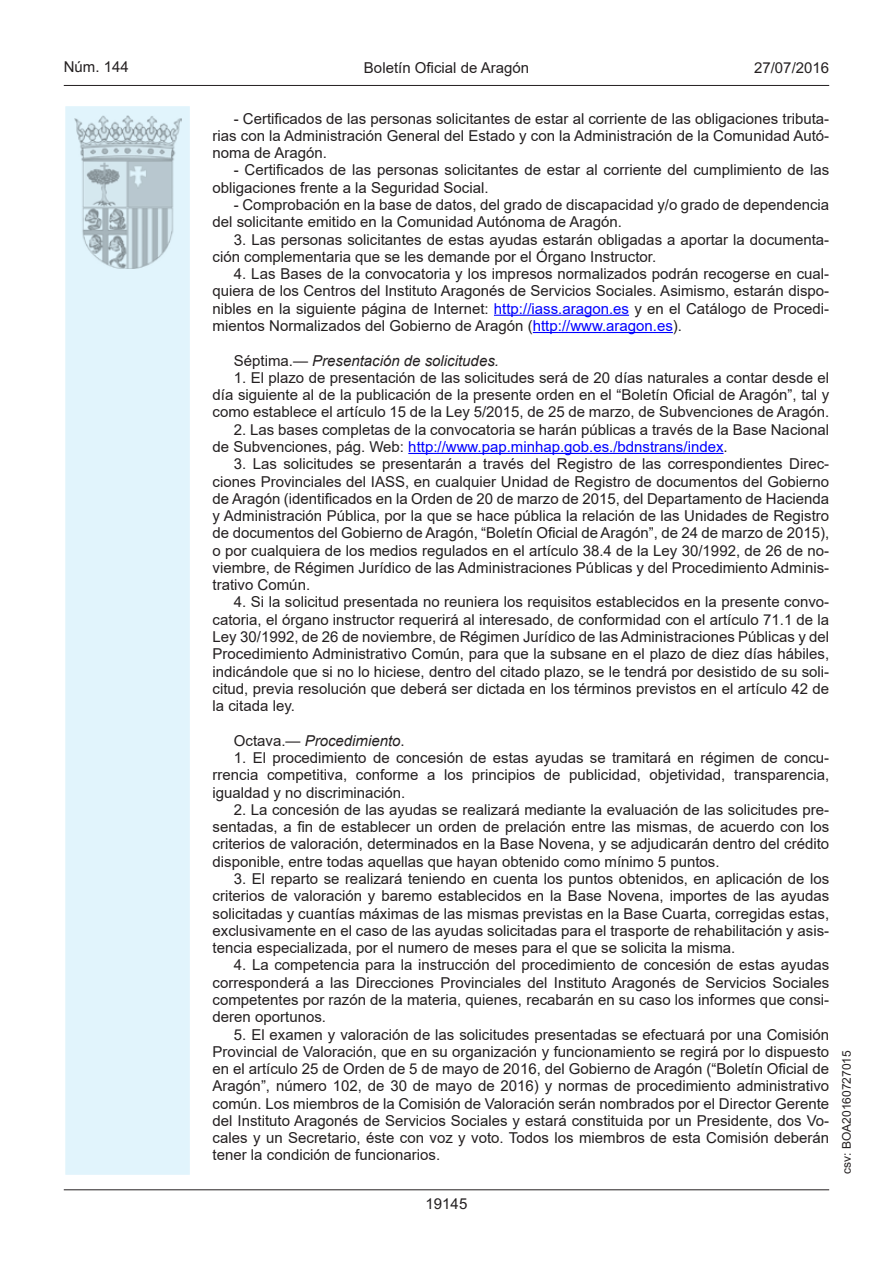
<style>
.page{position:relative;width:893px;height:1263px;background:#fff}
.page>*{position:absolute;margin:0;border:0;box-sizing:border-box;transform-origin:0 0}
.t1{font:15px/17.2px "Arial";color:#231f20;text-align:justify}
.t2{font:15px "Arial Italic MT2";color:#231f20}
.t3{font:15px "Arial MT2";color:#231f20}
.t4{font:12px "Arial MT2";color:#231f20}
.s1{color:#00f}
.s2{font-family:"Arial"}
.s3{font-family:"Arial MT2"}
</style>
<div class="page">
<hr style="left:64px;top:85px;width:765px;height:1px;background:#231f20">
<div style="left:64px;top:105px;width:127px;height:1071px;background:#e1f4fc;border:2px solid #fff"></div>
<img style="left:75px;top:115px;width:106px;height:153px">
<hr style="left:64px;top:1189px;width:765px;height:1px;background:#231f20">
<hr style="left:494px;top:315px;width:135px;height:1px;background:#00f">
<hr style="left:533px;top:332px;width:140px;height:1px;background:#00f">
<hr style="left:408px;top:453px;width:315px;height:1px;background:#00f">
<p class="t3" style="left:64px;top:57px;width:67px">Núm. 144</p>
<p class="t1" style="left:364px;top:59px;width:167px">Boletín Oficial de Aragón</p>
<p class="t3" style="left:754px;top:57px;width:77px">27/07/2016</p>
<p class="t1" style="left:213px;top:110px;width:618px;text-indent:21px">- Certificados de las personas solicitantes de estar al corriente de las obligaciones tributa&shy;rias con la Administración General del Estado y con la Administración de la Comunidad Autó&shy;noma de Aragón.</p>
<p class="t1" style="left:213px;top:161px;width:618px;text-indent:21px">- Certificados de las personas solicitantes de estar al corriente del cumplimiento de las obligaciones frente a la Seguridad Social.</p>
<p class="t1" style="left:213px;top:196px;width:618px;text-indent:21px">- Comprobación en la base de datos, del grado de discapacidad y/o grado de dependencia del solicitante emitido en la Comunidad Autónoma de Aragón.</p>
<p class="t1" style="left:213px;top:231px;width:618px;text-indent:21px">3. Las personas solicitantes de estas ayudas estarán obligadas a aportar la documenta&shy;ción complementaria que se les demande por el Órgano Instructor.</p>
<p class="t1" style="left:213px;top:265px;width:618px;text-indent:21px">4. Las Bases de la convocatoria y los impresos normalizados podrán recogerse en cual&shy;quiera de los Centros del Instituto Aragonés de Servicios Sociales. Asimismo, estarán dispo&shy;nibles en la siguiente página de Internet: <span class="s1">http://iass.aragon.es</span> y en el Catálogo de Procedi&shy;mientos Normalizados del Gobierno de Aragón (<span class="s1">http://www.aragon.es</span>).</p>
<p class="t2" style="left:234px;top:351px;width:267px"><span class="s2">Séptima.—</span> Presentación de solicitudes.</p>
<p class="t1" style="left:213px;top:369px;width:618px;text-indent:21px">1. El plazo de presentación de las solicitudes será de 20 días naturales a contar desde el día siguiente al de la publicación de la presente orden en el “Boletín Oficial de Aragón”, tal y como establece el artículo 15 de la Ley 5/2015, de 25 de marzo, de Subvenciones de Aragón.</p>
<p class="t1" style="left:213px;top:421px;width:618px;text-indent:21px">2. Las bases completas de la convocatoria se harán públicas a través de la Base Nacional de Subvenciones, pág. Web: <span class="s1">http://www.pap.minhap.gob.es./bdnstrans/index</span><span class="s3">.</span></p>
<p class="t1" style="left:213px;top:455px;width:618px;text-indent:21px">3. Las solicitudes se presentarán a través del Registro de las correspondientes Direc&shy;ciones Provinciales del IASS, en cualquier Unidad de Registro de documentos del Gobierno de Aragón (identificados en la Orden de 20 de marzo de 2015, del Departamento de Hacienda y Administración Pública, por la que se hace pública la relación de las Unidades de Registro de documentos del Gobierno de Aragón, “Boletín Oficial de Aragón”, de 24 de marzo de 2015), o por cualquiera de los medios regulados en el artículo 38.4 de la Ley 30/1992, de 26 de no&shy;viembre, de Régimen Jurídico de las Administraciones Públicas y del Procedimiento Adminis&shy;trativo Común.</p>
<p class="t1" style="left:213px;top:593px;width:618px;text-indent:21px">4. Si la solicitud presentada no reuniera los requisitos establecidos en la presente convo&shy;catoria, el órgano instructor requerirá al interesado, de conformidad con el artículo 71.1 de la Ley 30/1992, de 26 de noviembre, de Régimen Jurídico de las Administraciones Públicas y del Procedimiento Administrativo Común, para que la subsane en el plazo de diez días hábiles, indicándole que si no lo hiciese, dentro del citado plazo, se le tendrá por desistido de su soli&shy;citud, previa resolución que deberá ser dictada en los términos previstos en el artículo 42 de la citada ley.</p>
<p class="t2" style="left:234px;top:731px;width:172px"><span class="s2">Octava.—</span> Procedimiento<span class="s3">.</span></p>
<p class="t1" style="left:213px;top:749px;width:618px;text-indent:21px">1. El procedimiento de concesión de estas ayudas se tramitará en régimen de concu&shy;rrencia competitiva, conforme a los principios de publicidad, objetividad, transparencia, igualdad y no discriminación.</p>
<p class="t1" style="left:213px;top:801px;width:618px;text-indent:21px">2. La concesión de las ayudas se realizará mediante la evaluación de las solicitudes pre&shy;sentadas, a fin de establecer un orden de prelación entre las mismas, de acuerdo con los criterios de valoración, determinados en la Base Novena, y se adjudicarán dentro del crédito disponible, entre todas aquellas que hayan obtenido como mínimo 5 puntos.</p>
<p class="t1" style="left:213px;top:870px;width:618px;text-indent:21px">3. El reparto se realizará teniendo en cuenta los puntos obtenidos, en aplicación de los criterios de valoración y baremo establecidos en la Base Novena, importes de las ayudas solicitadas y cuantías máximas de las mismas previstas en la Base Cuarta, corregidas estas, exclusivamente en el caso de las ayudas solicitadas para el trasporte de rehabilitación y asis&shy;tencia especializada, por el numero de meses para el que se solicita la misma.</p>
<p class="t1" style="left:213px;top:956px;width:618px;text-indent:21px">4. La competencia para la instrucción del procedimiento de concesión de estas ayudas corresponderá a las Direcciones Provinciales del Instituto Aragonés de Servicios Sociales competentes por razón de la materia, quienes, recabarán en su caso los informes que consi&shy;deren oportunos.</p>
<p class="t1" style="left:213px;top:1025px;width:618px;text-indent:21px">5. El examen y valoración de las solicitudes presentadas se efectuará por una Comisión Provincial de Valoración, que en su organización y funcionamiento se regirá por lo dispuesto en el artículo 25 de Orden de 5 de mayo de 2016, del Gobierno de Aragón (“Boletín Oficial de Aragón”, número 102, de 30 de mayo de 2016) y normas de procedimiento administrativo común. Los miembros de la Comisión de Valoración serán nombrados por el Director Gerente del Instituto Aragonés de Servicios Sociales y estará constituida por un Presidente, dos Vo&shy;cales y un Secretario, éste con voz y voto. Todos los miembros de esta Comisión deberán tener la condición de funcionarios.</p>
<p class="t3" style="left:426px;top:1193px;width:43px">19145</p>
<p class="t4" style="left:838px;top:1174px;width:125px;rotate:-90deg">csv: BOA20160727015</p>
</div>
